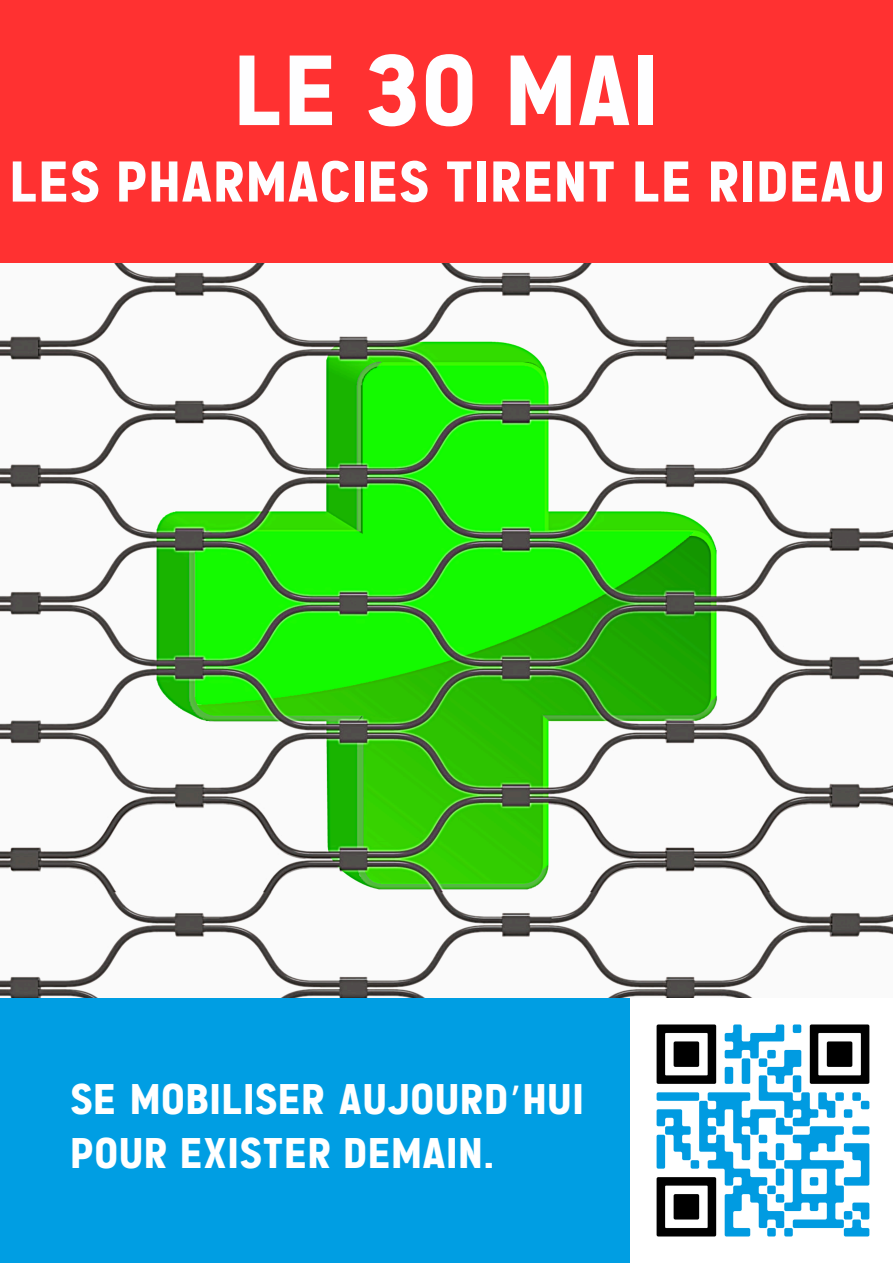
<style>
.page{position:relative;width:893px;height:1263px;background:#fff}
.page>*{position:absolute;margin:0;border:0;box-sizing:border-box;transform-origin:0 0}
.t1{font:90.38px "d Diam";letter-spacing:.04em;color:#fefeff}
.t2{font:52.12px "d Diam";letter-spacing:.04em;color:#fefeff}
.t3{font:38.92px/54.4px "d Diam";letter-spacing:.04em;color:#fff}
.s1{font-family:"Noto Sans Gurmukhi"}
</style>
<div class="page">
<img style="left:0;top:262px;width:893px;height:736px">
<div style="left:0;top:998px;width:893px;height:265px;background:#009ee3"></div>
<div style="left:0;top:0;width:893px;height:262px;background:#ff3131"></div>
<img style="left:630px;top:998px;width:263px;height:265px">
<p class="t1" style="left:235px;top:53px;width:424px">LE 30 MAI</p>
<p class="t2" style="left:10px;top:160px;width:875px">LES PHARMACIES TIRENT LE RIDEAU</p>
<p class="t3" style="left:71px;top:1075px;width:514px">SE MOBILISER AUJOURD<span class="s1">’</span>HUI<br>POUR EXISTER DEMAIN.</p>
</div>
